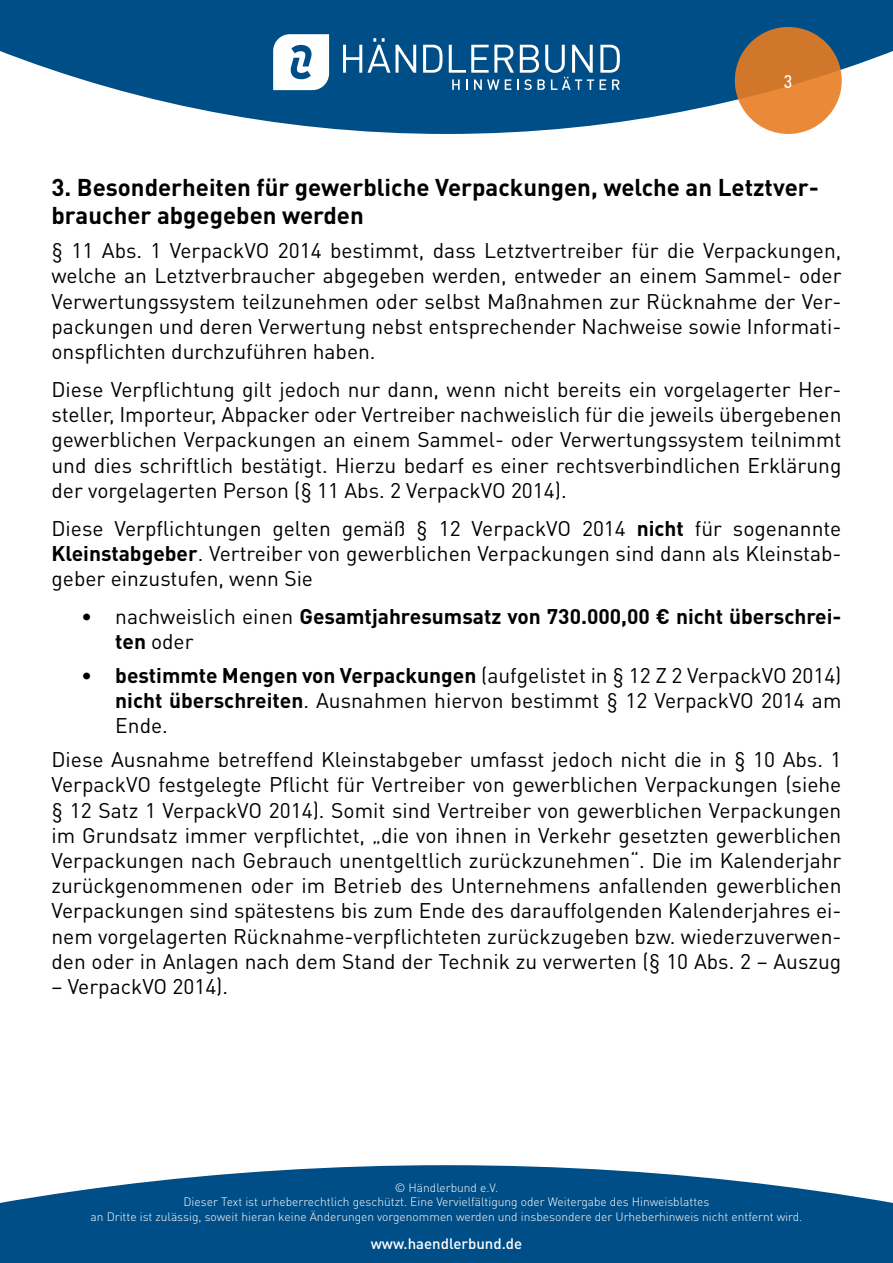
<style>
.page{position:relative;width:893px;height:1263px;background:#fff}
.page>*{position:absolute;margin:0;border:0;box-sizing:border-box;transform-origin:0 0}
.t1{font:700 24px/28.8px "DIN Pro";color:#000}
.t2{font:21px/25.2px "DIN Pro";color:#000;text-align:justify}
.t3{font:700 21px/25.2px "DIN Pro";color:#000}
.t4{font:condensed 18px "Zurich BT";color:#fff}
.t5{font:500 15px "DIN Pro";color:#fff}
.t6{font:300 12px/14.4px "DIN Pro";color:#fff;text-align:center}
.s1{font-weight:700}
.s2{font-weight:400}
</style>
<div class="page">
<svg style="left:0;top:0;width:893px;height:134px;fill:#004e87"></svg>
<svg style="left:0;top:1165px;width:893px;height:98px;background:#216496"></svg>
<svg style="left:735px;top:27px;width:107px;height:107px;background:#da7f31"></svg>
<svg style="left:343px;top:38px;width:47px;height:35px"></svg>
<svg style="left:396px;top:45px;width:20px;height:28px"></svg>
<svg style="left:423px;top:45px;width:20px;height:28px"></svg>
<svg style="left:600px;top:45px;width:20px;height:28px"></svg>
<svg style="left:449px;top:45px;width:145px;height:45px"></svg>
<svg style="left:600px;top:79px;width:6px;height:11px"></svg>
<svg style="left:612px;top:79px;width:8px;height:11px"></svg>
<svg style="left:273px;top:34px;width:56px;height:56px"></svg>
<p class="t4" style="left:784px;top:71px;width:10px">3</p>
<p class="t1" style="left:52px;top:172px;width:769px">3. Besonderheiten für gewerbliche Verpackungen, welche an Letztver&shy;braucher abgegeben werden</p>
<p class="t2" style="left:52px;top:237px;width:791px">§ 11 Abs. 1 VerpackVO 2014 bestimmt, dass Letztvertreiber für die Verpackungen, welche an Letztverbraucher abgegeben werden, entweder an einem Sammel- oder Verwertungssystem teilzunehmen oder selbst Maßnahmen zur Rücknahme der Ver&shy;packungen und deren Verwertung nebst entsprechender Nachweise sowie Informati&shy;onspflichten durchzuführen haben.</p>
<p class="t2" style="left:52px;top:376px;width:791px">Diese Verpflichtung gilt jedoch nur dann, wenn nicht bereits ein vorgelagerter Her&shy;steller, Importeur, Abpacker oder Vertreiber nachweislich für die jeweils übergebenen gewerblichen Verpackungen an einem Sammel- oder Verwertungssystem teilnimmt und dies schriftlich bestätigt. Hierzu bedarf es einer rechtsverbindlichen Erklärung der vorgelagerten Person (§ 11 Abs. 2 VerpackVO 2014).</p>
<p class="t2" style="left:52px;top:515px;width:791px">Diese Verpflichtungen gelten gemäß § 12 VerpackVO 2014 <span class="s1">nicht</span> für sogenannte <span class="s1">Kleinstabgeber</span>. Vertreiber von gewerblichen Verpackungen sind dann als Kleinstab&shy;geber einzustufen, wenn Sie</p>
<p class="t3" style="left:115px;top:603px;width:728px;text-indent:-34px"><span class="s2">• nachweislich einen</span> Gesamtjahresumsatz von 730.000,00 € nicht überschrei&shy;ten <span class="s2">oder</span></p>
<p class="t2" style="left:115px;top:662px;width:728px;text-indent:-34px">• <span class="s1">bestimmte Mengen von Verpackungen</span> (aufgelistet in § 12 Z 2 VerpackVO 2014) <span class="s1">nicht überschreiten</span>. Ausnahmen hiervon bestimmt § 12 VerpackVO 2014 am Ende.</p>
<p class="t2" style="left:52px;top:746px;width:791px">Diese Ausnahme betreffend Kleinstabgeber umfasst jedoch nicht die in § 10 Abs. 1<br>VerpackVO festgelegte Pflicht für Vertreiber von gewerblichen Verpackungen (siehe § 12 Satz 1 VerpackVO 2014). Somit sind Vertreiber von gewerblichen Verpackungen im Grundsatz immer verpflichtet, „die von ihnen in Verkehr gesetzten gewerblichen Verpackungen nach Gebrauch unentgeltlich zurückzunehmen“. Die im Kalenderjahr zurückgenommenen oder im Betrieb des Unternehmens anfallenden gewerblichen Verpackungen sind spätestens bis zum Ende des darauffolgenden Kalenderjahres ei&shy;nem vorgelagerten Rücknahme-verpflichteten zurückzugeben bzw. wiederzuverwen&shy;den oder in Anlagen nach dem Stand der Technik zu verwerten (§ 10 Abs. 2 – Auszug</p>
<p class="t2" style="left:52px;top:973px;width:178px">– VerpackVO 2014).</p>
<p class="t6" style="left:91px;top:1180px;width:713px">© Händlerbund e.V.<br>Dieser Text ist urheberrechtlich geschützt. Eine Vervielfältigung oder Weitergabe des Hinweisblattes<br>an Dritte ist zulässig, soweit hieran keine Änderungen vorgenommen werden und insbesondere der Urheberhinweis nicht entfernt wird.</p>
<p class="t5" style="left:371px;top:1233px;width:153px">www.haendlerbund.de</p>
</div>
